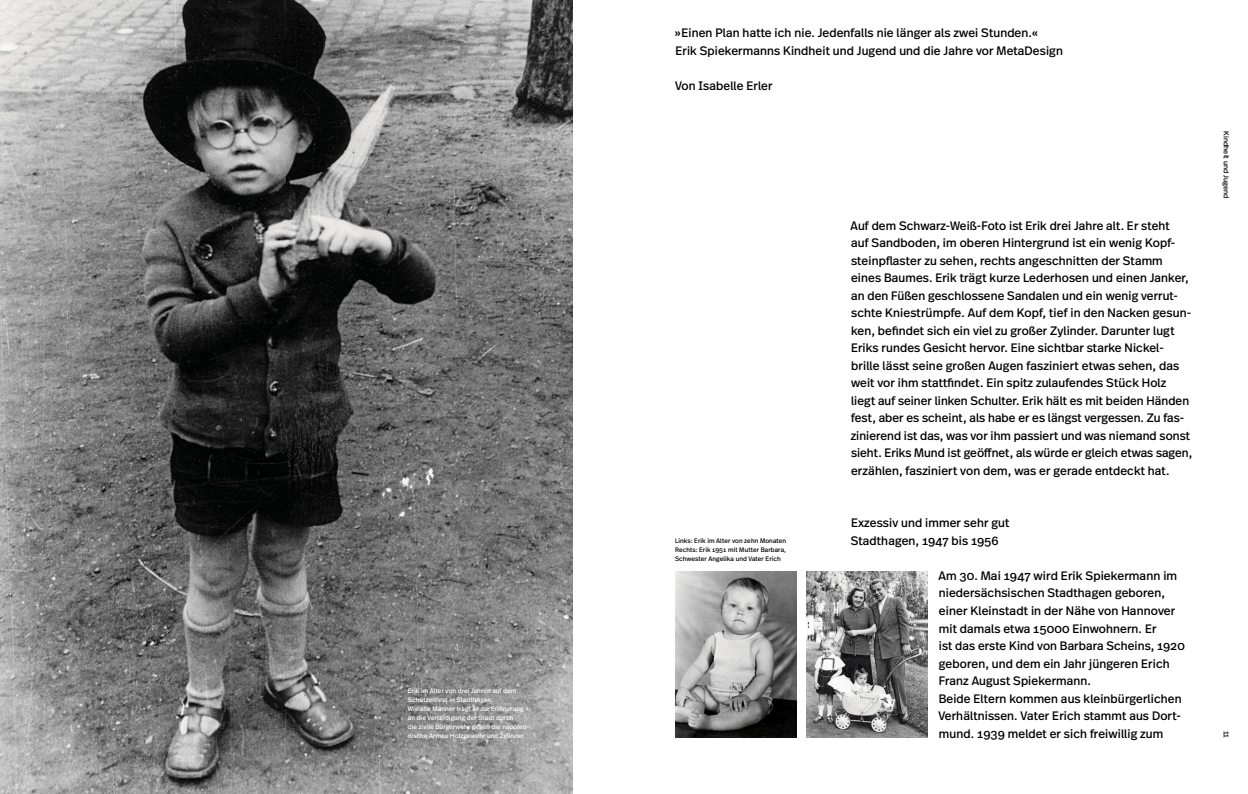
<style>
.page{position:relative;width:1248px;height:794px;background:#fff}
.page>*{position:absolute;margin:0;border:0;box-sizing:border-box;transform-origin:0 0}
.t1{font:12.2px/17.5px "Real Text";letter-spacing:.01em;color:#000}
.t2{font:7.2px "Real Text";letter-spacing:.01em;color:#000}
.t3{font:7.2px "Real Head";color:#000}
.t4{font:6.5px/9px "Real Text";letter-spacing:.015em;color:#fff}
.t5{font:6.5px/9px "Real Text";letter-spacing:.015em;color:#000;text-align:justify}
</style>
<div class="page">
<img style="left:0;top:0;width:573px;height:794px">
<img style="left:675px;top:571px;width:121px;height:166px">
<img style="left:806px;top:571px;width:121px;height:166px">
<p class="t4" style="left:408px;top:686px;width:123px">Erik im Alter von drei Jahren auf dem Schützenfest in Stadthagen.<br>Wie alle Männer trägt er zur Erinnerung an die Verteidigung der Stadt durch<br>die zivile Bürgerwehr gegen die napoleo&shy;nische Armee Holzgewehr und Zylinder.</p>
<p class="t1" style="left:674px;top:25px;width:390px">»Einen Plan hatte ich nie. Jedenfalls nie länger als zwei Stunden.«<br>Erik Spiekermanns Kindheit und Jugend und die Jahre vor MetaDesign</p>
<p class="t1" style="left:675px;top:77px;width:99px">Von Isabelle Erler</p>
<p class="t5" style="left:675px;top:536px;width:113px">Links: Erik im Alter von zehn Monaten Rechts: Erik 1951 mit Mutter Barbara, Schwester Angelika und Vater Erich</p>
<p class="t1" style="left:850px;top:217px;width:343px">Auf dem Schwarz-Weiß-Foto ist Erik drei Jahre alt. Er steht<br>auf Sandboden, im oberen Hintergrund ist ein wenig Kopf&shy;steinpflaster zu sehen, rechts angeschnitten der Stamm eines Baumes. Erik trägt kurze Lederhosen und einen Janker, an den Füßen geschlossene Sandalen und ein wenig verrut&shy;schte Kniestrümpfe. Auf dem Kopf, tief in den Nacken gesun&shy;ken, befindet sich ein viel zu großer Zylinder. Darunter lugt Eriks rundes Gesicht hervor. Eine sichtbar starke Nickel&shy;brille lässt seine großen Augen fasziniert etwas sehen, das weit vor ihm stattfindet. Ein spitz zulaufendes Stück Holz liegt auf seiner linken Schulter. Erik hält es mit beiden Händen fest, aber es scheint, als habe er es längst vergessen. Zu fas&shy;zinierend ist das, was vor ihm passiert und was niemand sonst sieht. Eriks Mund ist geöffnet, als würde er gleich etwas sagen, erzählen, fasziniert von dem, was er gerade entdeckt hat.</p>
<p class="t1" style="left:850px;top:515px;width:160px">Exzessiv und immer sehr gut<br>Stadthagen, 1947 bis 1956</p>
<p class="t1" style="left:938px;top:567px;width:248px">Am 30. Mai 1947 wird Erik Spiekermann im niedersächsischen Stadthagen geboren, einer Kleinstadt in der Nähe von Hannover mit damals etwa 15000 Einwohnern. Er<br>ist das erste Kind von Barbara Scheins, 1920 geboren, und dem ein Jahr jüngeren Erich Franz August Spiekermann.<br>Beide Eltern kommen aus kleinbürgerlichen Verhältnissen. Vater Erich stammt aus Dort&shy;mund. 1939 meldet er sich freiwillig zum</p>
<p class="t2" style="left:1230px;top:131px;width:68px;rotate:90deg">Kindheit und Jugend</p>
<p class="t3" style="left:1230px;top:730px;width:9px;rotate:90deg">11</p>
</div>
